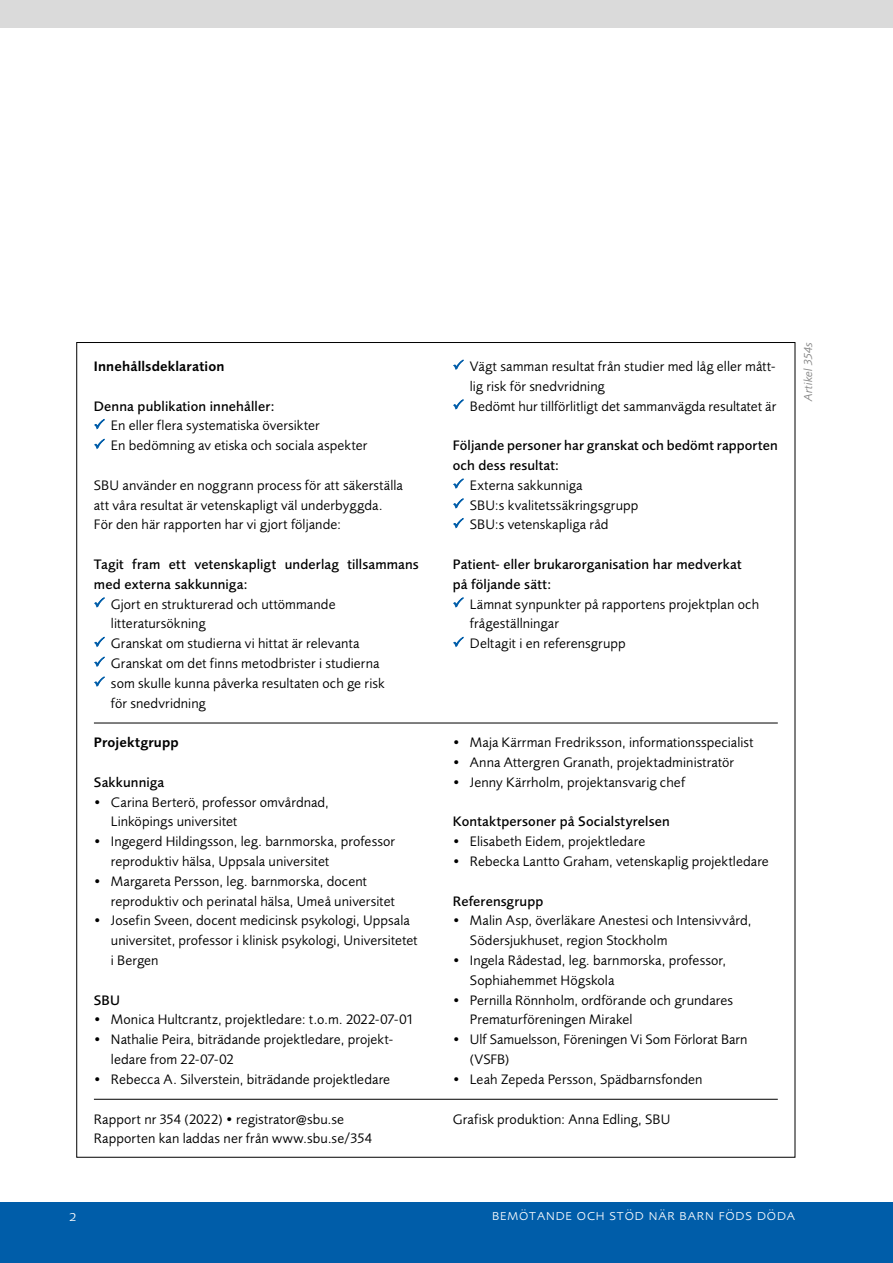
<style>
.page{position:relative;width:893px;height:1263px;background:#fff}
.page>*{position:absolute;margin:0;border:0;box-sizing:border-box;transform-origin:0 0}
.t1{font:300 15.45px "Foundry Sans Expert";letter-spacing:.03em;color:#fff}
.Faktaruta_text{font:14.25px/19.8px "Foundry Sans";letter-spacing:.01em;color:#000}
.Innehållsdeklaration{font:500 14.25px/19.8px "Foundry Sans";letter-spacing:.01em;color:#000}
.Faktaruta_rubrik_1{font:600 14.25px "Foundry Sans";letter-spacing:.01em;color:#000}
.Faktaruta_text-2{font:600 14.25px "Foundry Sans";letter-spacing:.01em;color:#000}
.Faktaruta_rubrik_2{font:500 14.25px "Foundry Sans";letter-spacing:.01em;color:#000}
.t2{font:italic 12px "Foundry Sans";letter-spacing:.01em;color:#878787}
.s1{color:#005da9}
</style>
<div class="page">
<div style="left:0;top:0;width:893px;height:28px;background:#dadada"></div>
<div style="left:0;top:1202px;width:893px;height:61px;background:#005da9"></div>
<hr style="left:94px;top:723px;width:684px;height:1px;background:#000">
<hr style="left:94px;top:1099px;width:684px;height:1px;background:#000">
<p class="Faktaruta_rubrik_1" style="left:94px;top:358px;width:132px">Innehållsdeklaration</p>
<p class="Innehållsdeklaration" style="left:94px;top:396px;width:182px">Denna publikation innehåller:</p>
<p class="Faktaruta_text" style="left:94px;top:416px;width:227px"><span class="s1">✓</span> En eller flera systematiska översikter</p>
<p class="Faktaruta_text" style="left:94px;top:436px;width:275px"><span class="s1">✓</span> En bedömning av etiska och sociala aspekter</p>
<p class="Faktaruta_text" style="left:94px;top:475px;width:311px">SBU använder en noggrann process för att säkerställa att våra resultat är vetenskapligt väl underbyggda.<br>För den här rapporten har vi gjort följande:</p>
<p class="Innehållsdeklaration" style="left:94px;top:554px;width:326px">Tagit fram ett vetenskapligt underlag tillsammans med externa sakkunniga:</p>
<p class="Faktaruta_text" style="left:111px;top:594px;width:226px;text-indent:-17px"><span class="s1">✓</span> Gjort en strukturerad och uttömmande litteratursökning</p>
<p class="Faktaruta_text" style="left:94px;top:634px;width:267px"><span class="s1">✓</span> Granskat om studierna vi hittat är relevanta</p>
<p class="Faktaruta_text" style="left:94px;top:654px;width:287px"><span class="s1">✓</span> Granskat om det finns metodbrister i studierna</p>
<p class="Faktaruta_text" style="left:111px;top:673px;width:275px;text-indent:-17px"><span class="s1">✓</span> som skulle kunna påverka resultaten och ge risk för snedvridning</p>
<p class="Faktaruta_text-2" style="left:94px;top:734px;width:86px">Projektgrupp</p>
<p class="Faktaruta_rubrik_2" style="left:94px;top:774px;width:72px">Sakkunniga</p>
<p class="Faktaruta_text" style="left:111px;top:792px;width:220px;text-indent:-17px">• Carina Berterö, professor omvårdnad,<br>Linköpings universitet</p>
<p class="Faktaruta_text" style="left:111px;top:832px;width:286px;text-indent:-17px">• Ingegerd Hildingsson, leg. barnmorska, professor reproduktiv hälsa, Uppsala universitet</p>
<p class="Faktaruta_text" style="left:111px;top:871px;width:286px;text-indent:-17px">• Margareta Persson, leg. barnmorska, docent reproduktiv och perinatal hälsa, Umeå universitet</p>
<p class="Faktaruta_text" style="left:111px;top:911px;width:308px;text-indent:-17px">• Josefin Sveen, docent medicinsk psykologi, Uppsala universitet, professor i klinisk psykologi, Universitetet i Bergen</p>
<p class="Innehållsdeklaration" style="left:94px;top:990px;width:28px">SBU</p>
<p class="Faktaruta_text" style="left:94px;top:1010px;width:321px">• Monica Hultcrantz, projektledare: t.o.m. 2022-07-01</p>
<p class="Faktaruta_text" style="left:111px;top:1030px;width:283px;text-indent:-17px">• Nathalie Peira, biträdande projektledare, projekt&shy;ledare from 22-07-02</p>
<p class="Faktaruta_text" style="left:94px;top:1069px;width:298px">• Rebecca A. Silverstein, biträdande projektledare</p>
<p class="Faktaruta_text" style="left:470px;top:357px;width:307px;text-indent:-17px"><span class="s1">✓</span> Vägt samman resultat från studier med låg eller mått&shy;lig risk för snedvridning</p>
<p class="Faktaruta_text" style="left:453px;top:396px;width:325px"><span class="s1">✓</span> Bedömt hur tillförlitligt det sammanvägda resultatet är</p>
<p class="Innehållsdeklaration" style="left:453px;top:436px;width:326px">Följande personer har granskat och bedömt rapporten och dess resultat:</p>
<p class="Faktaruta_text" style="left:453px;top:475px;width:131px"><span class="s1">✓</span> Externa sakkunniga</p>
<p class="Faktaruta_text" style="left:453px;top:495px;width:187px"><span class="s1">✓</span> SBU:s kvalitetssäkringsgrupp</p>
<p class="Faktaruta_text" style="left:453px;top:515px;width:157px"><span class="s1">✓</span> SBU:s vetenskapliga råd</p>
<p class="Innehållsdeklaration" style="left:453px;top:554px;width:290px">Patient- eller brukarorganisation har medverkat på följande sätt:</p>
<p class="Faktaruta_text" style="left:470px;top:594px;width:291px;text-indent:-17px"><span class="s1">✓</span> Lämnat synpunkter på rapportens projektplan och frågeställningar</p>
<p class="Faktaruta_text" style="left:453px;top:634px;width:174px"><span class="s1">✓</span> Deltagit i en referensgrupp</p>
<p class="Faktaruta_text" style="left:453px;top:733px;width:302px">• Maja Kärrman Fredriksson, informationsspecialist</p>
<p class="Faktaruta_text" style="left:453px;top:753px;width:283px">• Anna Attergren Granath, projektadministratör</p>
<p class="Faktaruta_text" style="left:453px;top:772px;width:234px">• Jenny Kärrholm, projektansvarig chef</p>
<p class="Innehållsdeklaration" style="left:453px;top:812px;width:218px">Kontaktpersoner på Socialstyrelsen</p>
<p class="Faktaruta_text" style="left:453px;top:832px;width:194px">• Elisabeth Eidem, projektledare</p>
<p class="Faktaruta_text" style="left:453px;top:852px;width:317px">• Rebecka Lantto Graham, vetenskaplig projektledare</p>
<p class="Innehållsdeklaration" style="left:453px;top:891px;width:92px">Referensgrupp</p>
<p class="Faktaruta_text" style="left:470px;top:911px;width:283px;text-indent:-17px">• Malin Asp, överläkare Anestesi och Intensivvård,<br>Södersjukhuset, region Stockholm</p>
<p class="Faktaruta_text" style="left:470px;top:951px;width:258px;text-indent:-17px">• Ingela Rådestad, leg. barnmorska, professor,<br>Sophiahemmet Högskola</p>
<p class="Faktaruta_text" style="left:470px;top:990px;width:265px;text-indent:-17px">• Pernilla Rönnholm, ordförande och grundares<br>Prematurföreningen Mirakel</p>
<p class="Faktaruta_text" style="left:470px;top:1030px;width:279px;text-indent:-17px">• Ulf Samuelsson, Föreningen Vi Som Förlorat Barn (VSFB)</p>
<p class="Faktaruta_text" style="left:453px;top:1069px;width:251px">• Leah Zepeda Persson, Spädbarnsfonden</p>
<p class="Faktaruta_text" style="left:94px;top:1109px;width:280px">Rapport nr 354 (2022) • registrator@sbu.se<br>Rapporten kan laddas ner från www.sbu.se/354</p>
<p class="Faktaruta_text" style="left:453px;top:1109px;width:219px">Grafisk produktion: Anna Edling, SBU</p>
<p class="t2" style="left:801px;top:401px;width:60px;rotate:-90deg">Artikel 354s</p>
<p class="t1" style="left:69px;top:1206px;width:9px">2</p>
<p class="t1" style="left:492px;top:1206px;width:305px">bemötande och stöd när barn föds döda</p>
</div>
